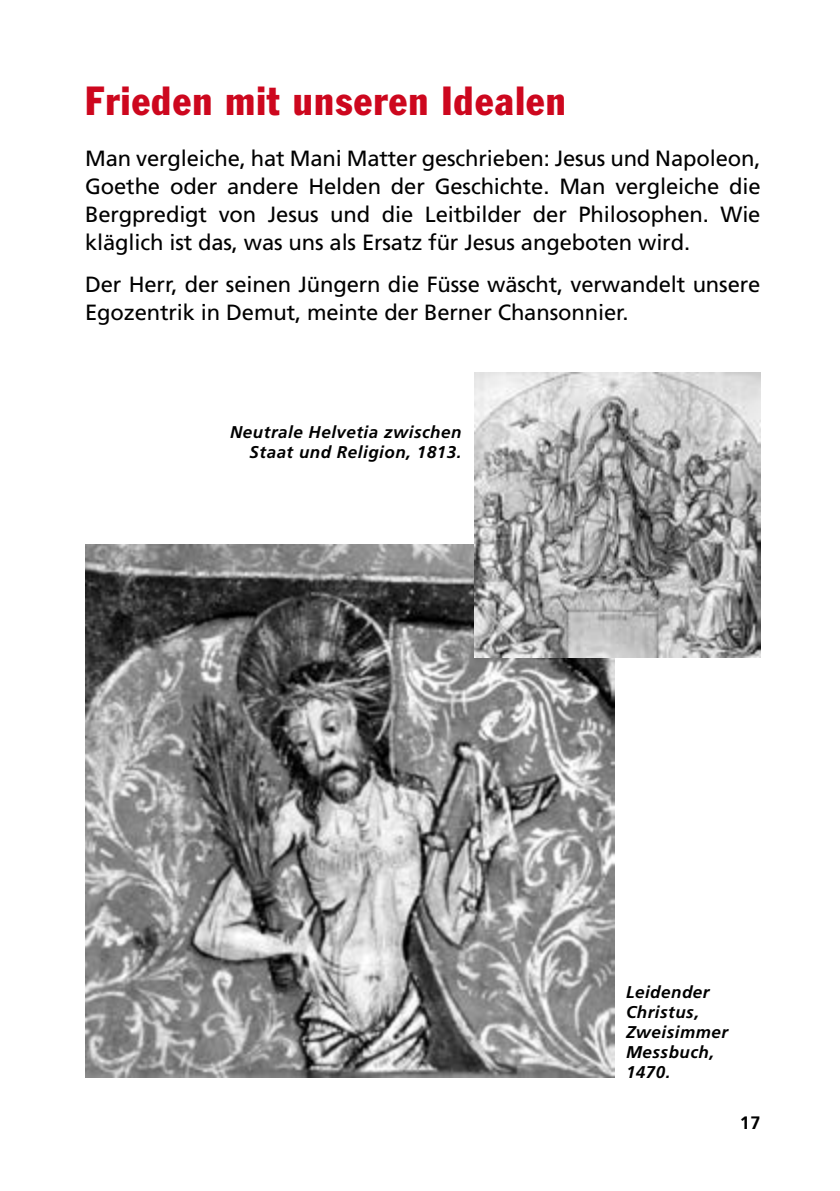
<style>
.page{position:relative;width:840px;height:1191px;background:#fff}
.page>*{position:absolute;margin:0;border:0;box-sizing:border-box;transform-origin:0 0}
.kolumnentitel_innen{font:condensed 40px "Franklin Gothic Std";letter-spacing:.03em;color:#cd071e}
.grundtext_innen{font:22px/28px "Frutiger LT Pro";letter-spacing:-.005em;color:#000;text-align:justify}
.t1{font:700 18px "Frutiger LT Pro";color:#000}
.Bildlegenden{font:italic 700 17px/20px "Frutiger LT Pro";letter-spacing:.03em;color:#000;text-align:right}
</style>
<div class="page">
<img style="left:85px;top:544px;width:529px;height:533px">
<img style="left:474px;top:372px;width:286px;height:286px">
<p class="kolumnentitel_innen" style="left:85px;top:77px;width:482px">Frieden mit unseren Idealen</p>
<p class="grundtext_innen" style="left:85px;top:144px;width:676px">Man vergleiche, hat Mani Matter geschrieben: Jesus und Napoleon, Goethe oder andere Helden der Geschichte. Man vergleiche die Bergpredigt von Jesus und die Leitbilder der Philosophen. Wie kläglich ist das, was uns als Ersatz für Jesus angeboten wird.</p>
<p class="grundtext_innen" style="left:85px;top:271px;width:676px">Der Herr, der seinen Jüngern die Füsse wäscht, verwandelt unsere<br>Egozentrik in Demut, meinte der Berner Chansonnier.</p>
<p class="Bildlegenden" style="left:230px;top:422px;width:232px">Neutrale Helvetia zwischen<br>Staat und Religion, 1813.</p>
<p class="Bildlegenden" style="left:625px;top:981px;width:103px;text-align:left">Leidender<br>Christus,<br>Zweisimmer<br>Messbuch,<br>1470.</p>
<p class="t1" style="left:739px;top:1111px;width:22px">17</p>
</div>
